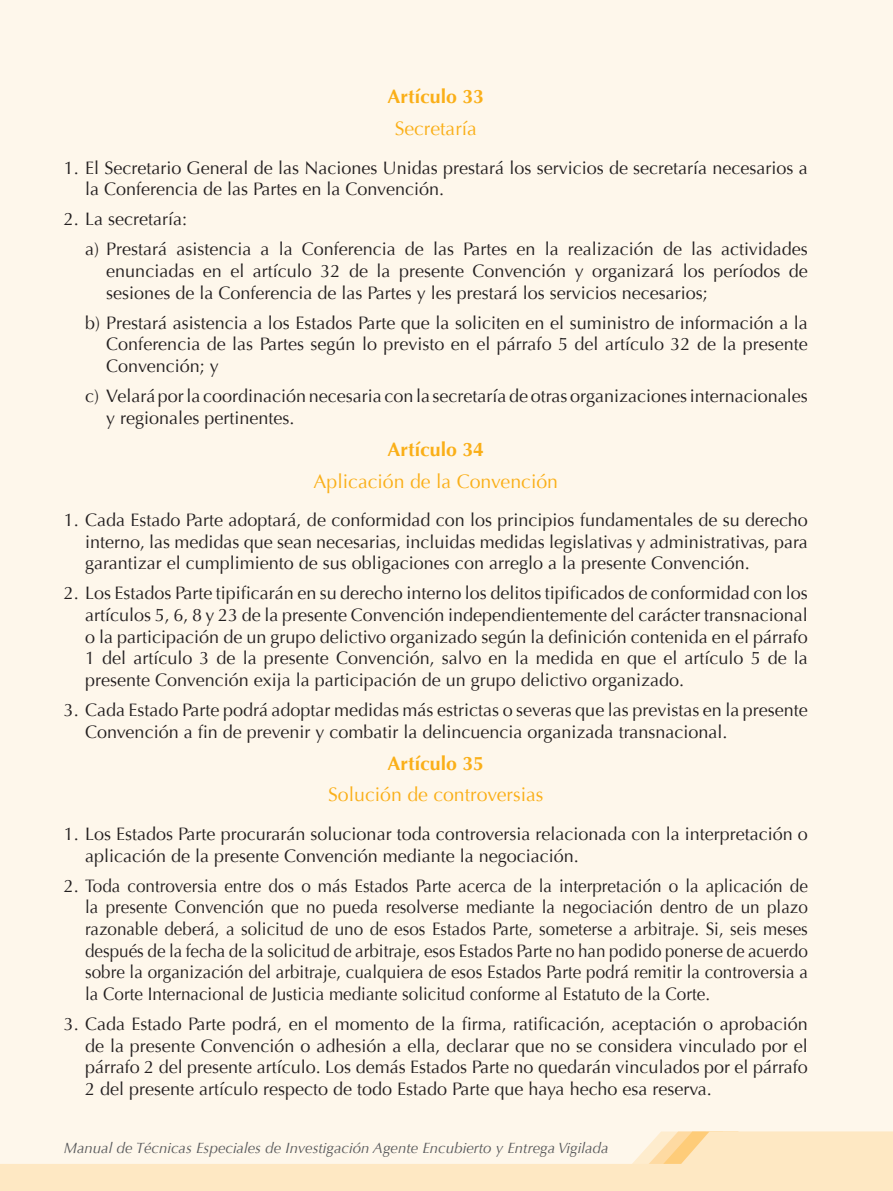
<style>
.page{position:relative;width:893px;height:1191px;background:#fef7eb}
.page>*{position:absolute;margin:0;border:0;box-sizing:border-box;transform-origin:0 0}
.t1{font:19.5px "Optima";color:#faaf18}
.t2{font:700 19.5px "Optima";color:#faaf18}
.t3{font:18px/21.6px "Optima";color:#231f20}
.t4{font:italic 15px "Optima";color:#57585a}
</style>
<div class="page">
<svg style="left:0;top:1131px;width:893px;height:60px;fill:#fee8c3"></svg>
<p class="t2" style="left:388px;top:85px;width:98px">Artículo 33</p>
<p class="t1" style="left:395px;top:117px;width:84px">Secretaría</p>
<p class="t3" style="left:85px;top:157px;width:724px;text-indent:-21px">1. El Secretario General de las Naciones Unidas prestará los servicios de secretaría necesarios a la Conferencia de las Partes en la Convención.</p>
<p class="t3" style="left:85px;top:204px;width:724px;line-height:30.2px;text-indent:-21px">2. La secretaría:<br>a) Prestará asistencia a la Conferencia de las Partes en la realización de las actividades</p>
<p class="t3" style="left:106px;top:260px;width:703px">enunciadas en el artículo 32 de la presente Convención y organizará los períodos de sesiones de la Conferencia de las Partes y les prestará los servicios necesarios;</p>
<p class="t3" style="left:106px;top:312px;width:703px;text-align:justify;text-indent:-21px">b) Prestará asistencia a los Estados Parte que la soliciten en el suministro de información a la Conferencia de las Partes según lo previsto en el párrafo 5 del artículo 32 de la presente Convención; y</p>
<p class="t3" style="left:106px;top:385px;width:703px;text-indent:-21px">c) Velará por la coordinación necesaria con la secretaría de otras organizaciones internacionales y regionales pertinentes.</p>
<p class="t2" style="left:388px;top:437px;width:98px">Artículo 34</p>
<p class="t1" style="left:314px;top:469px;width:246px">Aplicación de la Convención</p>
<p class="t3" style="left:85px;top:509px;width:724px;text-align:justify;text-indent:-21px">1. Cada Estado Parte adoptará, de conformidad con los principios fundamentales de su derecho interno, las medidas que sean necesarias, incluidas medidas legislativas y administrativas, para garantizar el cumplimiento de sus obligaciones con arreglo a la presente Convención.</p>
<p class="t3" style="left:85px;top:583px;width:724px;text-align:justify;text-indent:-21px">2. Los Estados Parte tipificarán en su derecho interno los delitos tipificados de conformidad con los artículos 5, 6, 8 y 23 de la presente Convención independientemente del carácter transnacional o la participación de un grupo delictivo organizado según la definición contenida en el párrafo 1 del artículo 3 de la presente Convención, salvo en la medida en que el artículo 5 de la presente Convención exija la participación de un grupo delictivo organizado.</p>
<p class="t3" style="left:85px;top:699px;width:724px;text-indent:-21px">3. Cada Estado Parte podrá adoptar medidas más estrictas o severas que las previstas en la presente<br>Convención a fin de prevenir y combatir la delincuencia organizada transnacional.</p>
<p class="t2" style="left:388px;top:751px;width:98px">Artículo 35</p>
<p class="t1" style="left:328px;top:783px;width:217px">Solución de controversias</p>
<p class="t3" style="left:85px;top:823px;width:724px;text-indent:-21px">1. Los Estados Parte procurarán solucionar toda controversia relacionada con la interpretación o aplicación de la presente Convención mediante la negociación.</p>
<p class="t3" style="left:85px;top:875px;width:724px;text-align:justify;text-indent:-21px">2. Toda controversia entre dos o más Estados Parte acerca de la interpretación o la aplicación de la presente Convención que no pueda resolverse mediante la negociación dentro de un plazo razonable deberá, a solicitud de uno de esos Estados Parte, someterse a arbitraje. Si, seis meses después de la fecha de la solicitud de arbitraje, esos Estados Parte no han podido ponerse de acuerdo sobre la organización del arbitraje, cualquiera de esos Estados Parte podrá remitir la controversia a la Corte Internacional de Justicia mediante solicitud conforme al Estatuto de la Corte.</p>
<p class="t3" style="left:85px;top:1013px;width:724px;text-align:justify;text-indent:-21px">3. Cada Estado Parte podrá, en el momento de la firma, ratificación, aceptación o aprobación de la presente Convención o adhesión a ella, declarar que no se considera vinculado por el párrafo 2 del presente artículo. Los demás Estados Parte no quedarán vinculados por el párrafo 2 del presente artículo respecto de todo Estado Parte que haya hecho esa reserva.</p>
<p class="t4" style="left:64px;top:1139px;width:546px">Manual de Técnicas Especiales de Investigación Agente Encubierto y Entrega Vigilada</p>
</div>
